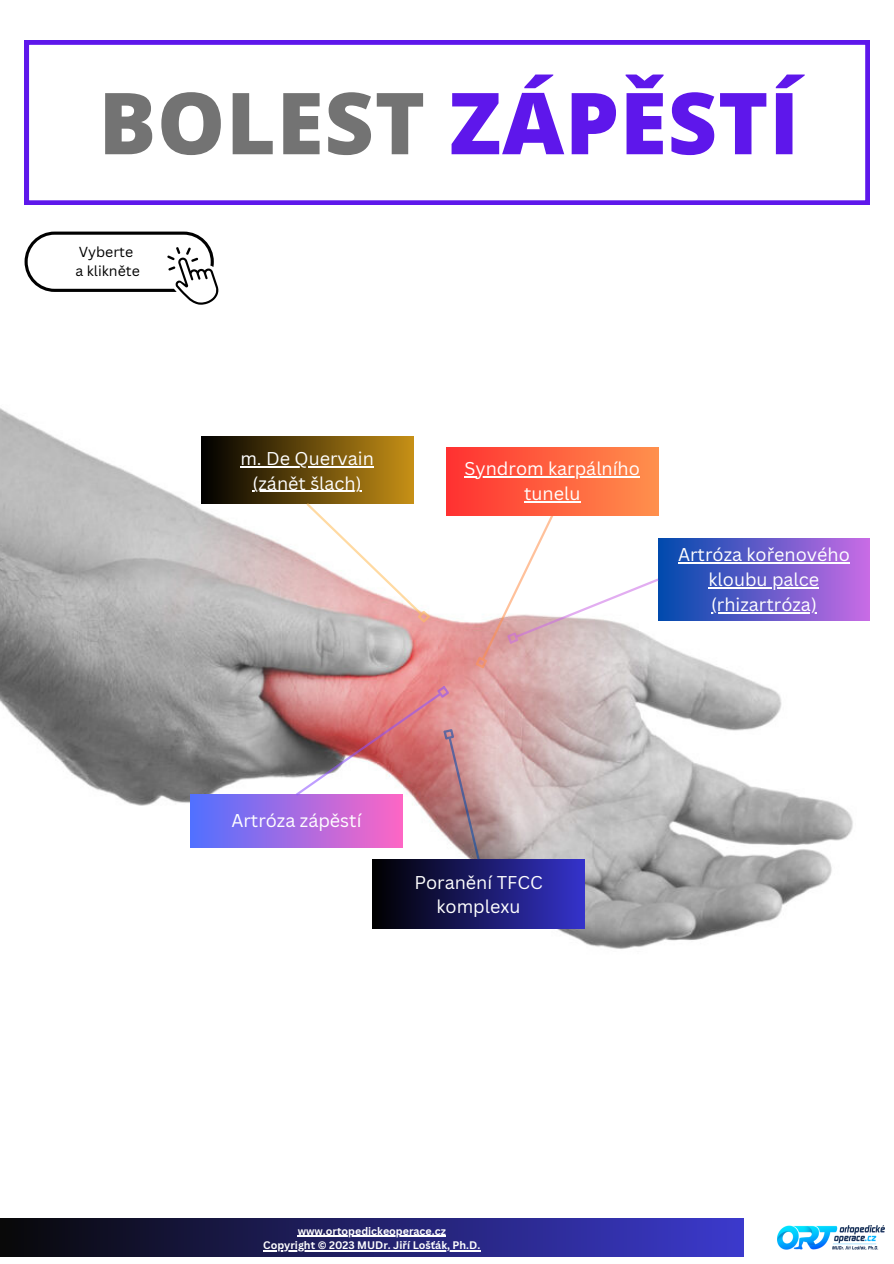
<style>
.page{position:relative;width:894px;height:1264px;background:#fff}
.page>*{position:absolute;margin:0;border:0;box-sizing:border-box;transform-origin:0 0}
.t1{font:800 85.5px "Open Sans";letter-spacing:.01em;color:#5e17eb}
.t2{font:18px/24.8px "Canva Sans";color:#fff;text-align:center}
.t3{font:14.1px "Canva Sans";color:#000}
.t4{font:700 10.65px/14.7px "Canva Sans";color:#fff;text-align:center}
.s1{color:#737373}
</style>
<div class="page">
<svg style="left:25px;top:40px;width:844px;height:165px"></svg>
<img style="left:0;top:257px;width:870px;height:692px">
<div style="left:446px;top:447px;width:212px;height:68px;background:linear-gradient(to right,#ff3536,#ff9351)"></div>
<hr style="left:464px;top:476px;width:176px;height:1px;background:#fff">
<hr style="left:524px;top:501px;width:56px;height:1px;background:#fff">
<div style="left:201px;top:436px;width:212px;height:68px;background:linear-gradient(to right,#020304,#c7921a)"></div>
<hr style="left:240px;top:466px;width:134px;height:1px;background:#fff">
<hr style="left:252px;top:491px;width:109px;height:1px;background:#fff">
<svg style="left:304px;top:500px;width:126px;height:123px"></svg>
<div style="left:372px;top:859px;width:212px;height:69px;background:linear-gradient(to right,#000,#3432ca)"></div>
<svg style="left:190px;top:794px;width:103px;height:53px;background:#7a6df1"></svg>
<svg style="left:293px;top:685px;width:188px;height:177px"></svg>
<svg style="left:661px;top:539px;width:208px;height:81px;background:#685eca"></svg>
<hr style="left:677px;top:562px;width:172px;height:1px;background:#fff">
<hr style="left:708px;top:587px;width:111px;height:1px;background:#fff">
<hr style="left:711px;top:612px;width:105px;height:1px;background:#fff">
<svg style="left:474px;top:512px;width:187px;height:157px"></svg>
<div style="left:0;top:1218px;width:743px;height:38px;background:linear-gradient(to right,#0b0b0a,#3e3cce)"></div>
<hr style="left:297px;top:1235px;width:148px;height:1px;background:#fff">
<hr style="left:263px;top:1250px;width:217px;height:1px;background:#fff">
<img style="left:777px;top:1225px;width:107px;height:24px">
<svg style="left:25px;top:231px;width:193px;height:74px"></svg>
<p class="t1" style="left:98px;top:63px;width:701px"><span class="s1">BOLEST</span> ZÁPĚSTÍ</p>
<p class="t3" style="left:79px;top:241px;width:56px">Vyberte</p>
<p class="t3" style="left:76px;top:261px;width:66px">a klikněte</p>
<p class="t2" style="left:240px;top:445px;width:135px">m. De Quervain</p>
<p class="t2" style="left:252px;top:470px;width:110px">(zánět šlach)</p>
<p class="t2" style="left:464px;top:456px;width:177px">Syndrom karpálního tunelu</p>
<p class="t2" style="left:677px;top:542px;width:173px">Artróza kořenového kloubu palce (rhizartróza)</p>
<p class="t2" style="left:231px;top:808px;width:132px">Artróza zápěstí</p>
<p class="t2" style="left:414px;top:869px;width:130px">Poranění TFCC komplexu</p>
<p class="t4" style="left:263px;top:1222px;width:218px">www.ortopedickeoperace.cz<br>Copyright © 2023 MUDr. Jiří Lošťák, Ph.D.</p>
</div>
